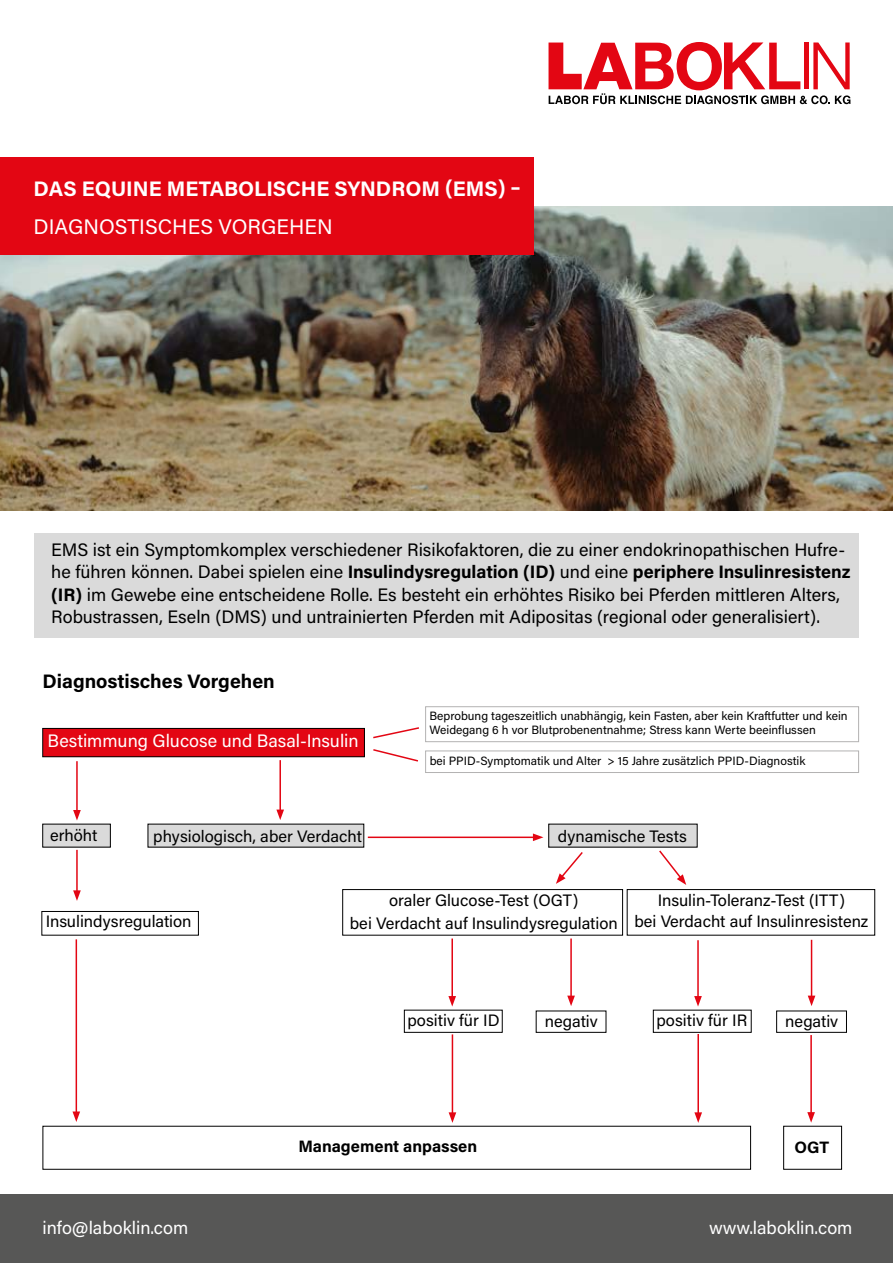
<style>
.page{position:relative;width:893px;height:1263px;background:#fff}
.page>*{position:absolute;margin:0;border:0;box-sizing:border-box;transform-origin:0 0}
.t1{font:700 21px "Acumin Pro";color:#fff}
.t2{font:21px "Acumin Pro";color:#fff}
.t3{font:700 19.5px "Acumin Pro";color:#000}
.t4{font:18px/22.5px "Acumin Pro";color:#000}
.t5{font:18px "Acumin Pro";color:#fff}
.t6{font:16.5px/22.5px "Acumin Pro";color:#000;text-align:center}
.t7{font:700 16.5px "Acumin Pro";color:#000}
.t8{font:12px/13.5px "Acumin Pro";color:#000}
.s1{font-weight:700}
</style>
<div class="page">
<div style="left:549px;top:824px;width:148px;height:23px;background:#dadada"></div>
<div style="left:148px;top:824px;width:216px;height:23px;background:#dadada"></div>
<div style="left:43px;top:824px;width:67px;height:23px;background:#dadada"></div>
<img style="left:0;top:206px;width:893px;height:304px">
<svg style="left:548px;top:42px;width:302px;height:62px"></svg>
<div style="left:0;top:157px;width:534px;height:98px;background:#e30613"></div>
<div style="left:0;top:1195px;width:893px;height:68px;background:#575756"></div>
<div style="left:34px;top:533px;width:825px;height:105px;background:#dadada"></div>
<div style="left:43px;top:1126px;width:708px;height:44px;border:1px solid #000"></div>
<div style="left:425px;top:706px;width:434px;height:36px;border:1px solid #b3b2b2"></div>
<div style="left:43px;top:728px;width:321px;height:29px;background:#e30613"></div>
<div style="left:43px;top:728px;width:322px;height:29px;border:1px solid #000"></div>
<div style="left:425px;top:750px;width:434px;height:23px;border:1px solid #b3b2b2"></div>
<div style="left:41px;top:911px;width:158px;height:24px;border:1px solid #000"></div>
<div style="left:342px;top:889px;width:281px;height:46px;border:1px solid #000"></div>
<div style="left:404px;top:1010px;width:99px;height:23px;border:1px solid #000"></div>
<div style="left:536px;top:1010px;width:70px;height:23px;border:1px solid #000"></div>
<div style="left:783px;top:1126px;width:59px;height:44px;border:1px solid #000"></div>
<svg style="left:373px;top:727px;width:46px;height:12px"></svg>
<svg style="left:373px;top:749px;width:45px;height:13px"></svg>
<hr style="left:76px;top:761px;width:2px;height:51px;background:#e30613">
<svg style="left:73px;top:810px;width:8px;height:10px"></svg>
<hr style="left:76px;top:850px;width:2px;height:43px;background:#e30613">
<svg style="left:73px;top:890px;width:8px;height:11px"></svg>
<hr style="left:279px;top:760px;width:2px;height:52px;background:#e30613">
<svg style="left:276px;top:809px;width:8px;height:11px"></svg>
<hr style="left:368px;top:836px;width:167px;height:2px;background:#e30613">
<svg style="left:533px;top:833px;width:10px;height:8px"></svg>
<svg style="left:556px;top:852px;width:27px;height:32px"></svg>
<svg style="left:659px;top:850px;width:27px;height:35px"></svg>
<hr style="left:451px;top:938px;width:2px;height:60px;background:#e30613">
<svg style="left:448px;top:996px;width:8px;height:10px"></svg>
<hr style="left:452px;top:1034px;width:1px;height:81px;background:#e30613">
<svg style="left:449px;top:1112px;width:7px;height:11px"></svg>
<hr style="left:810px;top:1035px;width:2px;height:79px;background:#e30613">
<svg style="left:807px;top:1112px;width:8px;height:11px"></svg>
<hr style="left:697px;top:1034px;width:2px;height:81px;background:#e30613">
<svg style="left:694px;top:1112px;width:8px;height:11px"></svg>
<hr style="left:76px;top:939px;width:1px;height:175px;background:#e30613">
<svg style="left:72px;top:1111px;width:8px;height:11px"></svg>
<hr style="left:570px;top:938px;width:2px;height:60px;background:#e30613">
<svg style="left:567px;top:995px;width:8px;height:11px"></svg>
<div style="left:653px;top:1010px;width:99px;height:23px;border:1px solid #000"></div>
<div style="left:776px;top:1010px;width:71px;height:23px;border:1px solid #000"></div>
<hr style="left:697px;top:940px;width:2px;height:58px;background:#e30613">
<svg style="left:694px;top:996px;width:8px;height:10px"></svg>
<hr style="left:811px;top:940px;width:1px;height:58px;background:#e30613">
<svg style="left:808px;top:995px;width:7px;height:11px"></svg>
<div style="left:627px;top:889px;width:248px;height:46px;border:1px solid #000"></div>
<p class="t1" style="left:34px;top:174px;width:489px">DAS EQUINE METABOLISCHE SYNDROM (EMS) –</p>
<p class="t2" style="left:34px;top:212px;width:301px">DIAGNOSTISCHES VORGEHEN</p>
<p class="t4" style="left:51px;top:538px;width:801px">EMS ist ein Symptomkomplex verschiedener Risikofaktoren, die zu einer endokrinopathischen Hufre&shy;he führen können. Dabei spielen eine <span class="s1">Insulindysregulation (ID)</span> und eine <span class="s1">periphere Insulinresistenz (IR)</span> im Gewebe eine entscheidene Rolle. Es besteht ein erhöhtes Risiko bei Pferden mittleren Alters, Robustrassen, Eseln (DMS) und untrainierten Pferden mit Adipositas (regional oder generalisiert).</p>
<p class="t3" style="left:43px;top:668px;width:234px">Diagnostisches Vorgehen</p>
<p class="t5" style="left:48px;top:729px;width:313px">Bestimmung Glucose und Basal-Insulin</p>
<p class="t8" style="left:429px;top:709px;width:420px">Beprobung tageszeitlich unabhängig, kein Fasten, aber kein Kraftfutter und kein<br>Weidegang 6 h vor Blutprobenentnahme; Stress kann Werte beeinflussen</p>
<p class="t8" style="left:430px;top:754px;width:377px">bei PPID-Symptomatik und Alter &gt; 15 Jahre zusätzlich PPID-Diagnostik</p>
<p class="t6" style="left:50px;top:823px;width:49px">erhöht</p>
<p class="t6" style="left:153px;top:824px;width:210px">physiologisch, aber Verdacht</p>
<p class="t6" style="left:558px;top:824px;width:130px">dynamische Tests</p>
<p class="t6" style="left:46px;top:909px;width:147px">Insulindysregulation</p>
<p class="t6" style="left:350px;top:888px;width:270px">oraler Glucose-Test (OGT)<br>bei Verdacht auf Insulindysregulation</p>
<p class="t6" style="left:634px;top:889px;width:236px;line-height:21px">Insulin-Toleranz-Test (ITT)<br>bei Verdacht auf Insulinresistenz</p>
<p class="t6" style="left:407px;top:1008px;width:94px">positiv für ID</p>
<p class="t6" style="left:545px;top:1009px;width:55px">negativ</p>
<p class="t6" style="left:656px;top:1008px;width:92px">positiv für IR</p>
<p class="t6" style="left:785px;top:1009px;width:55px">negativ</p>
<p class="t7" style="left:298px;top:1134px;width:180px">Management anpassen</p>
<p class="t7" style="left:794px;top:1135px;width:36px">OGT</p>
<p class="t5" style="left:43px;top:1215px;width:147px">info@laboklin.com</p>
<p class="t5" style="left:709px;top:1215px;width:145px">www.laboklin.com</p>
</div>
